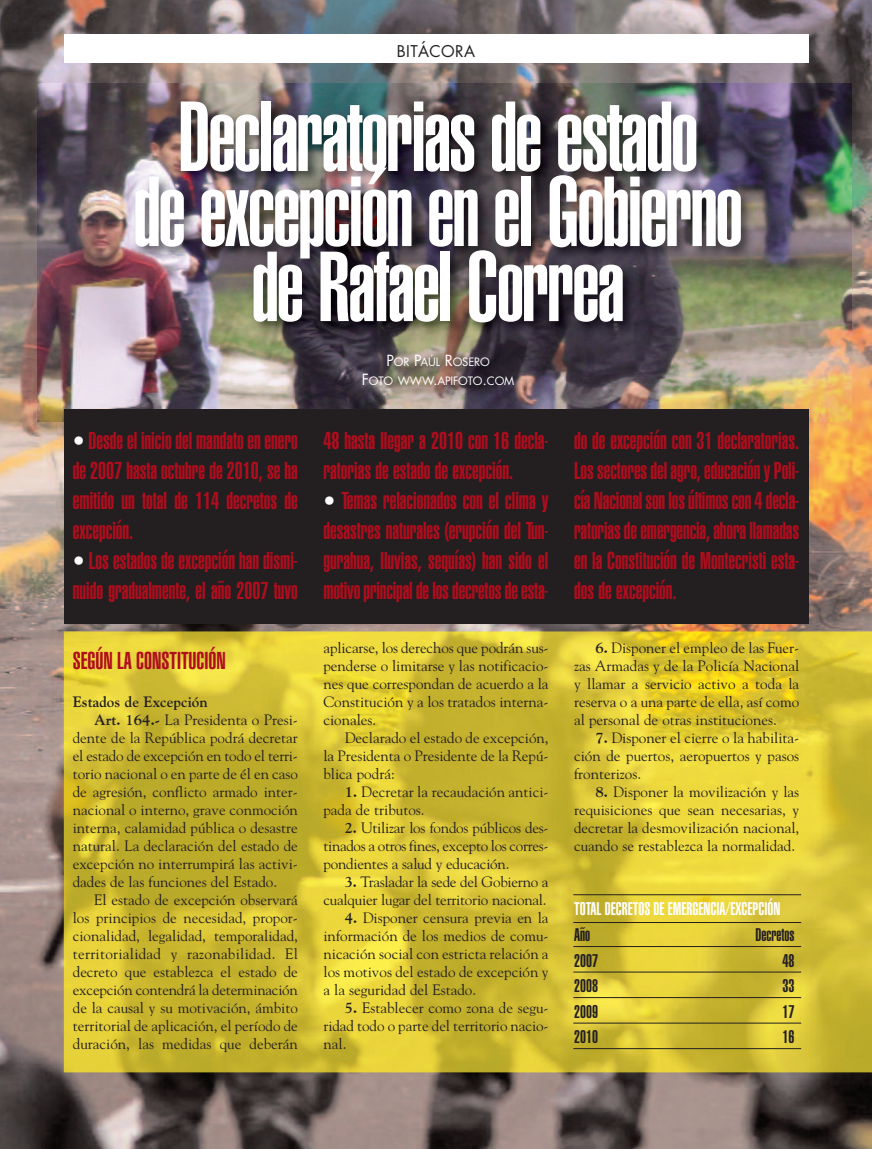
<style>
.page{position:relative;width:872px;height:1149px;background:#fff}
.page>*{position:absolute;margin:0;border:0;box-sizing:border-box;transform-origin:0 0}
.t1{font:900 extra-condensed 97.5px/75px "Helvetica";letter-spacing:-.02em;color:#fff;text-align:center}
.t2{font:900 extra-condensed 24px/30px "Helvetica";color:#b00d1d;text-align:justify}
.t3{font:900 extra-condensed 18px "Helvetica";color:#fff}
.t4{font:900 extra-condensed 18px "Helvetica";color:#231f20}
.t5{font:15.75px "Futura";letter-spacing:.025em;color:#231f20}
.t6{font:15px/18px "Goudy Std";color:#231f20;text-align:justify}
.t7{font:15px "Goudy Std";letter-spacing:.02em;color:#231f20}
.t8{font:700 15px "Goudy Std";color:#231f20}
.t9{font:11.25px/19.6px "Futura";letter-spacing:-.015em;color:#fff;text-align:center}
.s1{font-size:15px}
.s2{color:#fff}
.s3{font-weight:700}
</style>
<div class="page">
<img style="left:0;top:0;width:872px;height:1148px">
<div style="left:64px;top:34px;width:744px;height:29px;background:#fff"></div>
<img style="left:38px;top:83px;width:813px;height:338px">
<div style="left:64px;top:409px;width:744px;height:215px;background:#231f20"></div>
<img style="left:64px;top:631px;width:808px;height:440px">
<hr style="left:573px;top:894px;width:228px;height:1px;background:#231f20">
<hr style="left:573px;top:921px;width:228px;height:1px;background:#231f20">
<hr style="left:573px;top:945px;width:228px;height:1px;background:#231f20">
<hr style="left:573px;top:971px;width:228px;height:1px;background:#231f20">
<hr style="left:573px;top:996px;width:228px;height:1px;background:#231f20">
<hr style="left:573px;top:1022px;width:228px;height:1px;background:#231f20">
<hr style="left:573px;top:1047px;width:228px;height:1px;background:#231f20">
<p class="t5" style="left:397px;top:44px;width:80px">BITÁCORA</p>
<h1 class="t1" style="left:133px;top:105px;width:611px">Declaratorias de estado<br>de excepción en el Gobierno de Rafael Correa</h1>
<p class="t9" style="left:362px;top:352px;width:154px"><span class="s1">P</span>OR <span class="s1">P</span>AÚL <span class="s1">R</span>OSERO<br><span class="s1">F</span>OTO WWW<span class="s1">.</span>APIFOTO<span class="s1">.</span>COM</p>
<h2 class="t2" style="left:73px;top:426px;width:227px"><span class="s2">•</span> Desde el inicio del mandato en enero de 2007 hasta octubre de 2010, se ha emitido un total de 114 decretos de excepción.</h2>
<h2 class="t2" style="left:73px;top:546px;width:227px"><span class="s2">•</span> Los estados de excepción han dismi&shy;nuido gradualmente, el año 2007 tuvo</h2>
<h2 class="t2" style="left:73px;top:646px;width:155px">SEGÚN LA CONSTITUCIÓN</h2>
<p class="t8" style="left:73px;top:692px;width:136px">Estados de Excepción</p>
<p class="t6" style="left:94px;top:710px;width:205px"><span class="s3">Art. 164.-</span> La Presidenta o Presi-</p>
<p class="t6" style="left:73px;top:728px;width:227px">dente de la República podrá decretar</p>
<p class="t6" style="left:73px;top:746px;width:227px">el estado de excepción en todo el terri-</p>
<p class="t6" style="left:73px;top:764px;width:227px">torio nacional o en parte de él en caso</p>
<p class="t6" style="left:73px;top:782px;width:227px">de agresión, conflicto armado inter-</p>
<p class="t6" style="left:73px;top:800px;width:227px">nacional o interno, grave conmoción</p>
<p class="t6" style="left:73px;top:818px;width:227px">interna, calamidad pública o desastre</p>
<p class="t6" style="left:73px;top:836px;width:227px">natural. La declaración del estado de</p>
<p class="t6" style="left:73px;top:854px;width:227px">excepción no interrumpirá las activi-</p>
<p class="t6" style="left:73px;top:872px;width:206px">dades de las funciones del Estado.</p>
<p class="t6" style="left:94px;top:890px;width:205px">El estado de excepción observará</p>
<p class="t6" style="left:73px;top:908px;width:227px">los principios de necesidad, propor-</p>
<p class="t6" style="left:73px;top:926px;width:227px">cionalidad, legalidad, temporalidad,</p>
<p class="t7" style="left:73px;top:944px;width:227px">territorialidad y razonabilidad. El</p>
<p class="t6" style="left:73px;top:962px;width:227px">decreto que establezca el estado de</p>
<p class="t6" style="left:73px;top:980px;width:227px">excepción contendrá la determinación</p>
<p class="t6" style="left:73px;top:998px;width:227px">de la causal y su motivación, ámbito</p>
<p class="t6" style="left:73px;top:1016px;width:227px">territorial de aplicación, el período de</p>
<p class="t6" style="left:73px;top:1034px;width:227px">duración, las medidas que deberán</p>
<h2 class="t2" style="left:323px;top:426px;width:227px">48 hasta llegar a 2010 con 16 decla&shy;ratorias de estado de excepción.</h2>
<h2 class="t2" style="left:323px;top:486px;width:227px"><span class="s2">•</span> Temas relacionados con el clima y desastres naturales (erupción del Tun&shy;gurahua, lluvias, sequías) han sido el motivoprincipaldelosdecretosdeesta-</h2>
<p class="t6" style="left:323px;top:638px;width:227px">aplicarse, los derechos que podrán sus&shy;penderse o limitarse y las notificacio&shy;nes que correspondan de acuerdo a la Constitución y a los tratados interna&shy;cionales.</p>
<p class="t6" style="left:323px;top:728px;width:227px;text-indent:21px">Declarado el estado de excepción, la Presidenta o Presidente de la Repú&shy;blica podrá:</p>
<p class="t6" style="left:323px;top:782px;width:227px;text-indent:21px"><span class="s3">1.</span> Decretar la recaudación antici&shy;pada de tributos.</p>
<p class="t6" style="left:323px;top:818px;width:227px;text-indent:21px"><span class="s3">2.</span> Utilizar los fondos públicos des&shy;tinados a otros fines, excepto los corres&shy;pondientes a salud y educación.</p>
<p class="t6" style="left:323px;top:872px;width:227px;text-align:right"><span class="s3">3.</span> Trasladar la sede del Gobierno a cualquier lugar del territorio nacional.</p>
<p class="t6" style="left:323px;top:908px;width:227px;text-indent:21px"><span class="s3">4.</span> Disponer censura previa en la información de los medios de comu&shy;nicación social con estricta relación a los motivos del estado de excepción y a la seguridad del Estado.</p>
<p class="t6" style="left:323px;top:998px;width:227px;text-indent:21px"><span class="s3">5.</span> Establecer como zona de segu&shy;ridad todo o parte del territorio nacio&shy;nal.</p>
<h2 class="t2" style="left:574px;top:426px;width:227px">do de excepción con 31 declaratorias.<br>Lossectoresdelagro,educaciónyPoli&shy;cíaNacionalsonlosúltimoscon4decla&shy;ratoriasdeemergencia,ahorallamadas en la Constitución de Montecristi esta&shy;dos de excepción.</h2>
<p class="t6" style="left:574px;top:638px;width:227px;text-indent:21px"><span class="s3">6.</span> Disponer el empleo de las Fuer&shy;zas Armadas y de la Policía Nacional y llamar a servicio activo a toda la reserva o a una parte de ella, así como al personal de otras instituciones.</p>
<p class="t6" style="left:574px;top:728px;width:227px;text-indent:21px"><span class="s3">7.</span> Disponer el cierre o la habilita&shy;ción de puertos, aeropuertos y pasos fronterizos.</p>
<p class="t6" style="left:574px;top:782px;width:227px;text-indent:21px"><span class="s3">8.</span> Disponer la movilización y las requisiciones que sean necesarias, y decretar la desmovilización nacional, cuando se restablezca la normalidad.</p>
<p class="t3" style="left:574px;top:902px;width:208px">TOTAL DECRETOS DE EMERGENCIA/EXCEPCIÓN</p>
<p class="t4" style="left:574px;top:927px;width:17px">Año</p>
<p class="t4" style="left:755px;top:927px;width:41px">Decretos</p>
<p class="t4" style="left:574px;top:953px;width:25px">2007</p>
<p class="t4" style="left:782px;top:953px;width:13px">48</p>
<p class="t4" style="left:574px;top:978px;width:25px">2008</p>
<p class="t4" style="left:782px;top:978px;width:13px">33</p>
<p class="t4" style="left:574px;top:1004px;width:25px">2009</p>
<p class="t4" style="left:782px;top:1004px;width:13px">17</p>
<p class="t4" style="left:574px;top:1029px;width:25px">2010</p>
<p class="t4" style="left:782px;top:1029px;width:13px">16</p>
</div>
